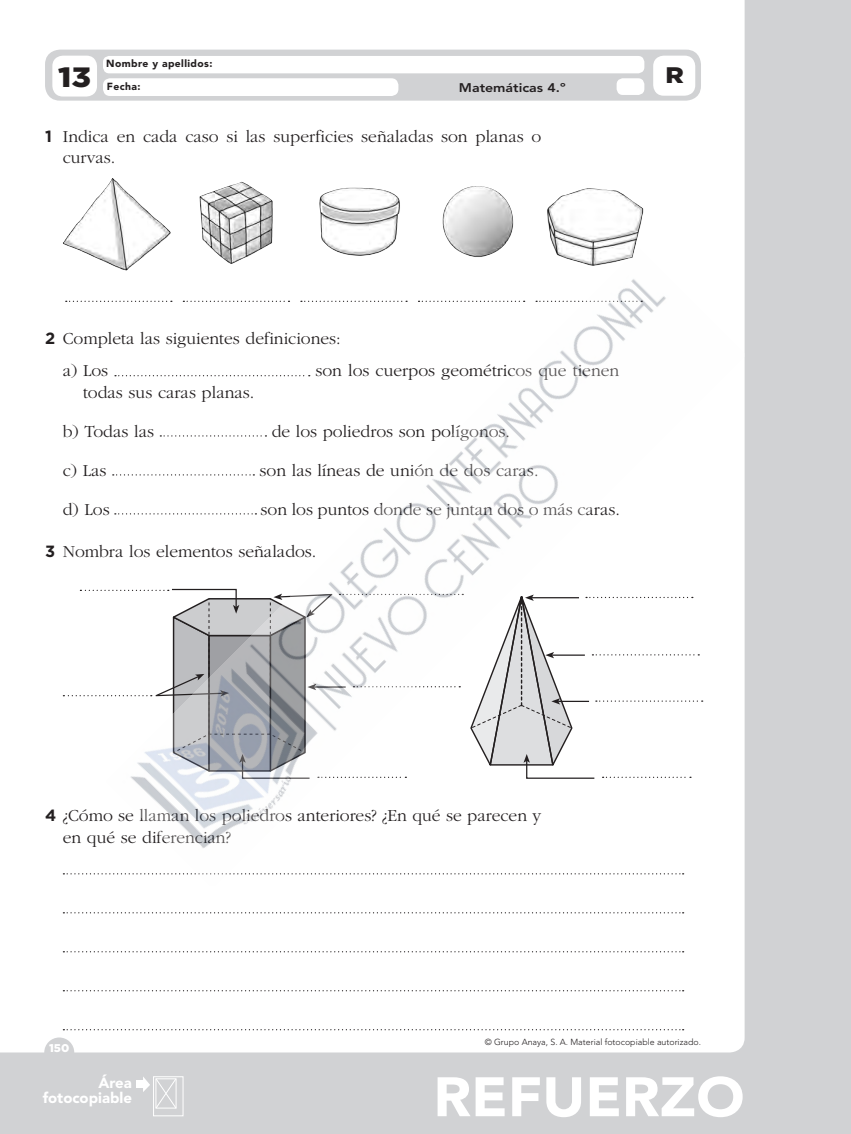
<style>
.page{position:relative;width:851px;height:1134px;background:#fff}
.page>*{position:absolute;margin:0;border:0;box-sizing:border-box;transform-origin:0 0}
.t1{font:900 55px "Avenir LT Std";color:#fff;scale:1.06 1}
.t2{font:900 27.88px "Gotham";color:#231f20;scale:1.13 1}
.t3{font:900 22.5px "Gotham";color:#231f20;scale:1.13 1}
.nuclLineaPuntille{font:300 17.5px/21.2px "ITC Garamond Std";color:#231f20}
.nuclTextoPieAreaFoto{font:900 14.88px/14.9px "Avenir LT Std";color:#fff;text-align:right}
.t4{font:800 12.5px "Avenir LT Std";color:#231f20;scale:1.13 1}
.numeroFolio{font:900 11.25px "Gotham";color:#fff}
.t5{font:900 10.25px "Avenir LT Std";letter-spacing:.04em;color:#231f20}
.nuclCopyFotocoIzqui{font:300 8.75px "Avenir LT Std";color:#231f20}
.s1{font-family:"Gotham";font-weight:700;font-size:16.25px}
</style>
<div class="page">
<div style="left:0;top:0;width:850px;height:1134px;background:#d1d2d4"></div>
<div style="left:0;top:0;width:744px;height:1052px;background:#fff"></div>
<div style="left:44px;top:1037px;width:30px;height:30px;background:#d1d2d4;border-radius:50%"></div>
<div style="left:153px;top:1076px;width:30px;height:40px;border:1px solid #fff"></div>
<svg style="left:143px;top:1076px;width:34px;height:33px"></svg>
<div style="left:136px;top:1081px;width:8px;height:7px;background:#fff"></div>
<div style="left:45px;top:50px;width:656px;height:51px;background:#d1d2d4;border-radius:15px"></div>
<div style="left:52px;top:56px;width:45px;height:41px;background:#fff;border-radius:11px"></div>
<div style="left:616px;top:78px;width:28px;height:17px;background:#fff;border-radius:6px"></div>
<div style="left:653px;top:56px;width:42px;height:40px;background:#fff;border-radius:11px"></div>
<div style="left:103px;top:78px;width:295px;height:18px;background:#fff;border-radius:7px"></div>
<div style="left:103px;top:56px;width:541px;height:17px;background:#fff;border-radius:6px"></div>
<img style="left:63px;top:178px;width:580px;height:93px">
<svg style="left:66px;top:301px;width:40px;height:1px"></svg>
<div style="left:63px;top:588px;width:43px;height:191px;background:#fff"></div>
<svg style="left:63px;top:873px;width:43px;height:1px"></svg>
<svg style="left:63px;top:912px;width:620px;height:1px"></svg>
<svg style="left:63px;top:951px;width:620px;height:1px"></svg>
<svg style="left:63px;top:990px;width:620px;height:1px"></svg>
<svg style="left:63px;top:1029px;width:620px;height:1px"></svg>
<img style="left:106px;top:248px;width:638px;height:638px">
<p class="t2" style="left:58px;top:58px;width:31px">13</p>
<p class="t5" style="left:106px;top:58px;width:108px">Nombre y apellidos:</p>
<p class="t5" style="left:107px;top:80px;width:35px">Fecha:</p>
<p class="t4" style="left:459px;top:80px;width:96px">Matemáticas 4.º</p>
<p class="nuclLineaPuntille" style="left:63px;top:126px;width:480px;text-indent:-18px"><span class="s1">1</span> Indica en cada caso si las superficies señaladas son planas o curvas.</p>
<p class="t3" style="left:665px;top:60px;width:18px">R</p>
<p class="nuclLineaPuntille" style="left:45px;top:329px;width:297px"><span class="s1">2</span> Completa las siguientes definiciones:</p>
<p class="nuclLineaPuntille" style="left:63px;top:360px;width:47px">a) Los</p>
<p class="nuclLineaPuntille" style="left:315px;top:360px;width:305px">son los cuerpos geométricos que tienen</p>
<p class="nuclLineaPuntille" style="left:83px;top:382px;width:173px">todas sus caras planas.</p>
<p class="nuclLineaPuntille" style="left:63px;top:421px;width:93px">b) Todas las</p>
<p class="nuclLineaPuntille" style="left:271px;top:421px;width:240px">de los poliedros son polígonos.</p>
<p class="nuclLineaPuntille" style="left:63px;top:460px;width:45px">c) Las</p>
<p class="nuclLineaPuntille" style="left:259px;top:460px;width:280px">son las líneas de unión de dos caras.</p>
<p class="nuclLineaPuntille" style="left:63px;top:499px;width:48px">d) Los</p>
<p class="nuclLineaPuntille" style="left:260px;top:499px;width:361px">son los puntos donde se juntan dos o más caras.</p>
<p class="nuclLineaPuntille" style="left:45px;top:541px;width:273px"><span class="s1">3</span> Nombra los elementos señalados.</p>
<p class="nuclLineaPuntille" style="left:63px;top:805px;width:480px;text-indent:-18px"><span class="s1">4</span> ¿Cómo se llaman los poliedros anteriores? ¿En qué se parecen y en qué se diferencian?</p>
<p class="nuclCopyFotocoIzqui" style="left:484px;top:1037px;width:218px">© Grupo Anaya, S. A. Material fotocopiable autorizado.</p>
<p class="numeroFolio" style="left:49px;top:1040px;width:22px">150</p>
<p class="nuclTextoPieAreaFoto" style="left:43px;top:1075px;width:91px">Área fotocopiable</p>
<p class="t1" style="left:433px;top:1064px;width:295px">REFUERZO</p>
</div>
